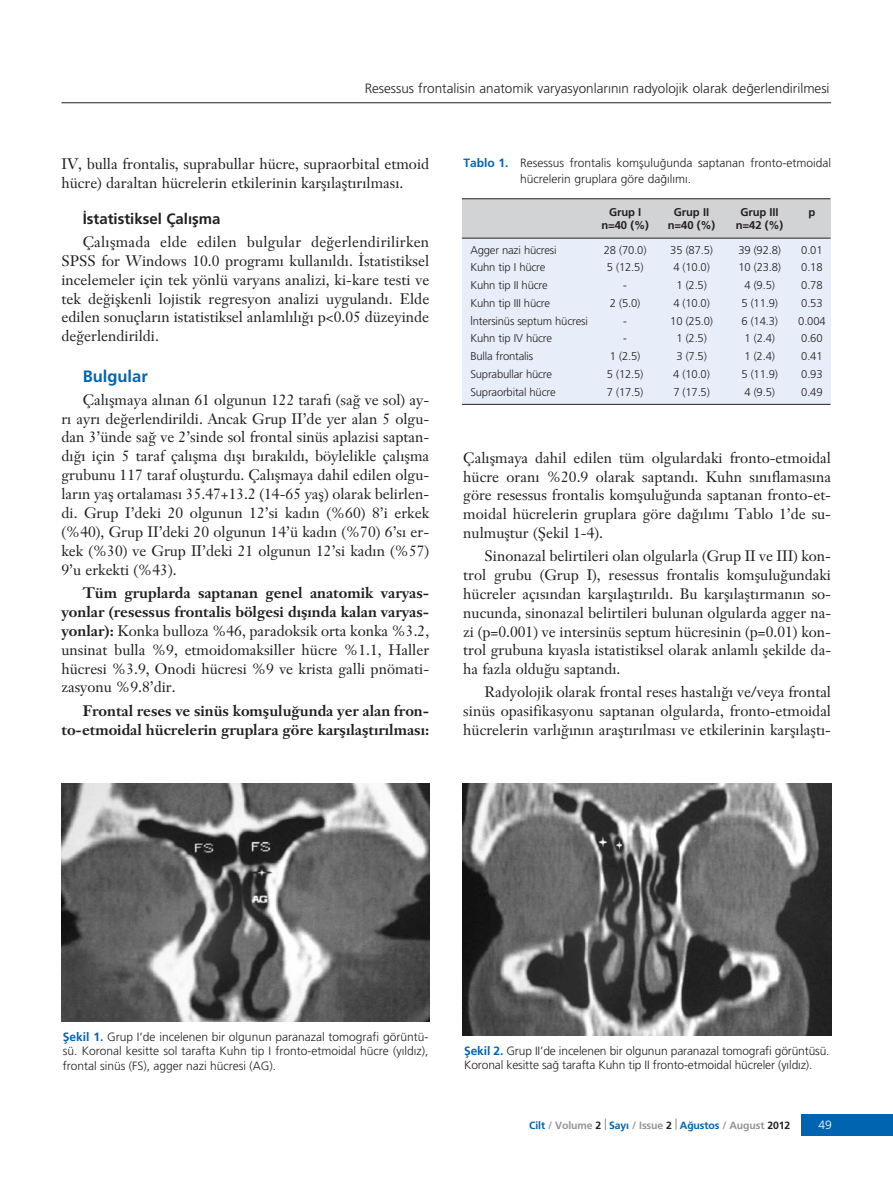
<style>
.page{position:relative;width:893px;height:1191px;background:#fff}
.page>*{position:absolute;margin:0;border:0;box-sizing:border-box;transform-origin:0 0}
.t1{font:700 16.5px "Frutiger";color:#0064b1}
.t2{font:15px/18.9px "Janson Text";color:#231f20;text-align:justify}
.t3{font:700 15px/19.2px "Janson Text";color:#231f20;text-align:right}
.t4{font:700 15px "Frutiger";color:#231f20}
.t5{font:300 13.5px "Frutiger";color:#231f20}
.t6{font:300 12px/14.4px "Frutiger";color:#231f20}
.t7{font:300 12px "Frutiger";color:#fff}
.t8{font:300 11.25px "Frutiger";letter-spacing:-.015em;color:#231f20}
.t9{font:700 11.25px "Frutiger";letter-spacing:-.01em;color:#231f20}
.t10{font:700 10.5px "Frutiger";letter-spacing:-.01em;color:#939598}
.s1{font-weight:700}
.s2{font-weight:700;color:#0064b1}
.s3{color:#0064b1}
.s4{color:#231f20}
</style>
<div class="page">
<div style="left:801px;top:1114px;width:92px;height:21px;background:#0064b1"></div>
<hr style="left:61px;top:102px;width:770px;height:1px;background:#231f20">
<div style="left:462px;top:199px;width:369px;height:39px;background:#d1d3d4"></div>
<div style="left:462px;top:238px;width:369px;height:166px;background:#e7eef9"></div>
<hr style="left:462px;top:198px;width:368px;height:1px;background:#231f20">
<hr style="left:462px;top:238px;width:368px;height:1px;background:#231f20">
<hr style="left:462px;top:404px;width:368px;height:1px;background:#231f20">
<img style="left:61px;top:783px;width:369px;height:239px">
<img style="left:463px;top:783px;width:368px;height:252px">
<p class="t5" style="left:365px;top:83px;width:466px">Resessus frontalisin anatomik varyasyonlar›n›n radyolojik olarak de¤erlendirilmesi</p>
<p class="t2" style="left:61px;top:156px;width:369px">IV, bulla frontalis, suprabullar hücre, supraorbital etmoid hücre) daraltan hücrelerin etkilerinin karfl›laflt›r›lmas›.</p>
<p class="t4" style="left:83px;top:212px;width:139px">‹statistiksel Çal›flma</p>
<p class="t2" style="left:61px;top:234px;width:369px;text-indent:21px">Çal›flmada elde edilen bulgular de¤erlendirilirken SPSS for Windows 10.0 program› kullan›ld›. ‹statistiksel incelemeler için tek yönlü varyans analizi, ki-kare testi ve tek de¤iflkenli lojistik regresyon analizi uyguland›. Elde edilen sonuçlar›n istatistiksel anlaml›l›¤› p&lt;0.05 düzeyinde de¤erlendirildi.</p>
<p class="t1" style="left:83px;top:369px;width:67px">Bulgular</p>
<p class="t2" style="left:61px;top:391px;width:369px;text-indent:21px">Çal›flmaya al›nan 61 olgunun 122 taraf› (sa¤ ve sol) ay&shy;r› ayr› de¤erlendirildi. Ancak Grup II’de yer alan 5 olgu&shy;dan 3’ünde sa¤ ve 2’sinde sol frontal sinüs aplazisi saptan&shy;d›¤› için 5 taraf çal›flma d›fl› b›rak›ld›, böylelikle çal›flma grubunu 117 taraf oluflturdu. Çal›flmaya dahil edilen olgu&shy;lar›n yafl ortalamas› 35.47+13.2 (14-65 yafl) olarak belirlen&shy;di. Grup I’deki 20 olgunun 12’si kad›n (%60) 8’i erkek (%40), Grup II’deki 20 olgunun 14’ü kad›n (%70) 6’s› er&shy;kek (%30) ve Grup II’deki 21 olgunun 12’si kad›n (%57)<br>9’u erkekti (%43).</p>
<p class="t2" style="left:61px;top:585px;width:369px;text-indent:21px"><span class="s1">Tüm gruplarda saptanan genel anatomik varyas&shy;yonlar (resessus frontalis bölgesi d›fl›nda kalan varyas&shy;yonlar):</span> Konka bulloza %46, paradoksik orta konka %3.2, unsinat bulla %9, etmoidomaksiller hücre %1.1, Haller hücresi %3.9, Onodi hücresi %9 ve krista galli pnömati&shy;zasyonu %9.8’dir.</p>
<p class="t3" style="left:61px;top:702px;width:369px">Frontal reses ve sinüs komflulu¤unda yer alan fron&shy;to-etmoidal hücrelerin gruplara göre karfl›laflt›r›lmas›:</p>
<p class="t6" style="left:520px;top:155px;width:312px;line-height:16.5px;text-indent:-57px"><span class="s2">Tablo 1.</span> Resessus frontalis komflulu¤unda saptanan fronto-etmoidal hücrelerin gruplara göre da¤›l›m›.</p>
<p class="t9" style="left:609px;top:207px;width:34px">Grup I</p>
<p class="t9" style="left:674px;top:207px;width:37px">Grup II</p>
<p class="t9" style="left:740px;top:207px;width:40px">Grup III</p>
<p class="t9" style="left:808px;top:207px;width:8px">p</p>
<p class="t9" style="left:601px;top:221px;width:49px">n=40 (%)</p>
<p class="t9" style="left:668px;top:221px;width:49px">n=40 (%)</p>
<p class="t9" style="left:736px;top:221px;width:49px">n=42 (%)</p>
<p class="t8" style="left:470px;top:245px;width:88px">Agger nazi hücresi</p>
<p class="t8" style="left:604px;top:245px;width:44px">28 (70.0)</p>
<p class="t8" style="left:670px;top:245px;width:44px">35 (87.5)</p>
<p class="t8" style="left:738px;top:245px;width:44px">39 (92.8)</p>
<p class="t8" style="left:801px;top:245px;width:23px">0.01</p>
<p class="t8" style="left:470px;top:263px;width:76px">Kuhn tip I hücre</p>
<p class="t8" style="left:607px;top:263px;width:38px">5 (12.5)</p>
<p class="t8" style="left:673px;top:263px;width:38px">4 (10.0)</p>
<p class="t8" style="left:738px;top:263px;width:44px">10 (23.8)</p>
<p class="t8" style="left:801px;top:263px;width:23px">0.18</p>
<p class="t8" style="left:470px;top:281px;width:79px">Kuhn tip II hücre</p>
<p class="t8" style="left:623px;top:281px;width:5px">-</p>
<p class="t8" style="left:676px;top:281px;width:32px">1 (2.5)</p>
<p class="t8" style="left:744px;top:281px;width:32px">4 (9.5)</p>
<p class="t8" style="left:801px;top:281px;width:23px">0.78</p>
<p class="t8" style="left:470px;top:298px;width:81px">Kuhn tip III hücre</p>
<p class="t8" style="left:610px;top:298px;width:32px">2 (5.0)</p>
<p class="t8" style="left:673px;top:298px;width:38px">4 (10.0)</p>
<p class="t8" style="left:741px;top:298px;width:38px">5 (11.9)</p>
<p class="t8" style="left:801px;top:298px;width:23px">0.53</p>
<p class="t8" style="left:470px;top:316px;width:119px">‹ntersinüs septum hücresi</p>
<p class="t8" style="left:623px;top:316px;width:5px">-</p>
<p class="t8" style="left:670px;top:316px;width:44px">10 (25.0)</p>
<p class="t8" style="left:741px;top:316px;width:38px">6 (14.3)</p>
<p class="t8" style="left:798px;top:316px;width:29px">0.004</p>
<p class="t8" style="left:470px;top:334px;width:83px">Kuhn tip IV hücre</p>
<p class="t8" style="left:623px;top:334px;width:5px">-</p>
<p class="t8" style="left:676px;top:334px;width:32px">1 (2.5)</p>
<p class="t8" style="left:744px;top:334px;width:32px">1 (2.4)</p>
<p class="t8" style="left:801px;top:334px;width:23px">0.60</p>
<p class="t8" style="left:470px;top:352px;width:64px">Bulla frontalis</p>
<p class="t8" style="left:610px;top:352px;width:32px">1 (2.5)</p>
<p class="t8" style="left:676px;top:352px;width:32px">3 (7.5)</p>
<p class="t8" style="left:744px;top:352px;width:32px">1 (2.4)</p>
<p class="t8" style="left:801px;top:352px;width:23px">0.41</p>
<p class="t8" style="left:470px;top:369px;width:83px">Suprabullar hücre</p>
<p class="t8" style="left:607px;top:369px;width:38px">5 (12.5)</p>
<p class="t8" style="left:673px;top:369px;width:38px">4 (10.0)</p>
<p class="t8" style="left:741px;top:369px;width:38px">5 (11.9)</p>
<p class="t8" style="left:801px;top:369px;width:23px">0.93</p>
<p class="t8" style="left:470px;top:387px;width:87px">Supraorbital hücre</p>
<p class="t8" style="left:607px;top:387px;width:38px">7 (17.5)</p>
<p class="t8" style="left:673px;top:387px;width:38px">7 (17.5)</p>
<p class="t8" style="left:744px;top:387px;width:32px">4 (9.5)</p>
<p class="t8" style="left:801px;top:387px;width:23px">0.49</p>
<p class="t2" style="left:463px;top:449px;width:369px">Çal›flmaya dahil edilen tüm olgulardaki fronto-etmoidal hücre oran› %20.9 olarak saptand›. Kuhn s›n›flamas›na göre resessus frontalis komflulu¤unda saptanan fronto-et&shy;moidal hücrelerin gruplara göre da¤›l›m› Tablo 1’de su&shy;nulmufltur (fiekil 1-4).</p>
<p class="t2" style="left:463px;top:548px;width:369px;text-indent:21px">Sinonazal belirtileri olan olgularla (Grup II ve III) kon&shy;trol grubu (Grup I), resessus frontalis komflulu¤undaki hücreler aç›s›ndan karfl›laflt›r›ld›. Bu karfl›laflt›rman›n so&shy;nucunda, sinonazal belirtileri bulunan olgularda agger na&shy;zi (p=0.001) ve intersinüs septum hücresinin (p=0.01) kon&shy;trol grubuna k›yasla istatistiksel olarak anlaml› flekilde da&shy;ha fazla oldu¤u saptand›.</p>
<p class="t2" style="left:463px;top:684px;width:369px;text-indent:21px">Radyolojik olarak frontal reses hastal›¤› ve/veya frontal sinüs opasifikasyonu saptanan olgularda, fronto-etmoidal hücrelerin varl›¤›n›n araflt›r›lmas› ve etkilerinin karfl›laflt›-</p>
<p class="t6" style="left:63px;top:1030px;width:367px;text-align:justify"><span class="s2">fiekil 1.</span> Grup I’de incelenen bir olgunun paranazal tomografi görüntü&shy;sü. Koronal kesitte sol tarafta Kuhn tip I fronto-etmoidal hücre (y›ld›z), frontal sinüs (FS), agger nazi hücresi (AG).</p>
<p class="t6" style="left:464px;top:1044px;width:367px"><span class="s2">fiekil 2.</span> Grup II’de incelenen bir olgunun paranazal tomografi görüntüsü.<br>Koronal kesitte sa¤ tarafta Kuhn tip II fronto-etmoidal hücreler (y›ld›z).</p>
<p class="t10" style="left:529px;top:1120px;width:263px"><span class="s3">Cilt</span> / Volume <span class="s4">2</span> <span class="s3">Say›</span> / Issue <span class="s4">2</span> <span class="s3">A¤ustos</span> / August <span class="s4">2012</span></p>
<p class="t7" style="left:818px;top:1119px;width:15px">49</p>
</div>
